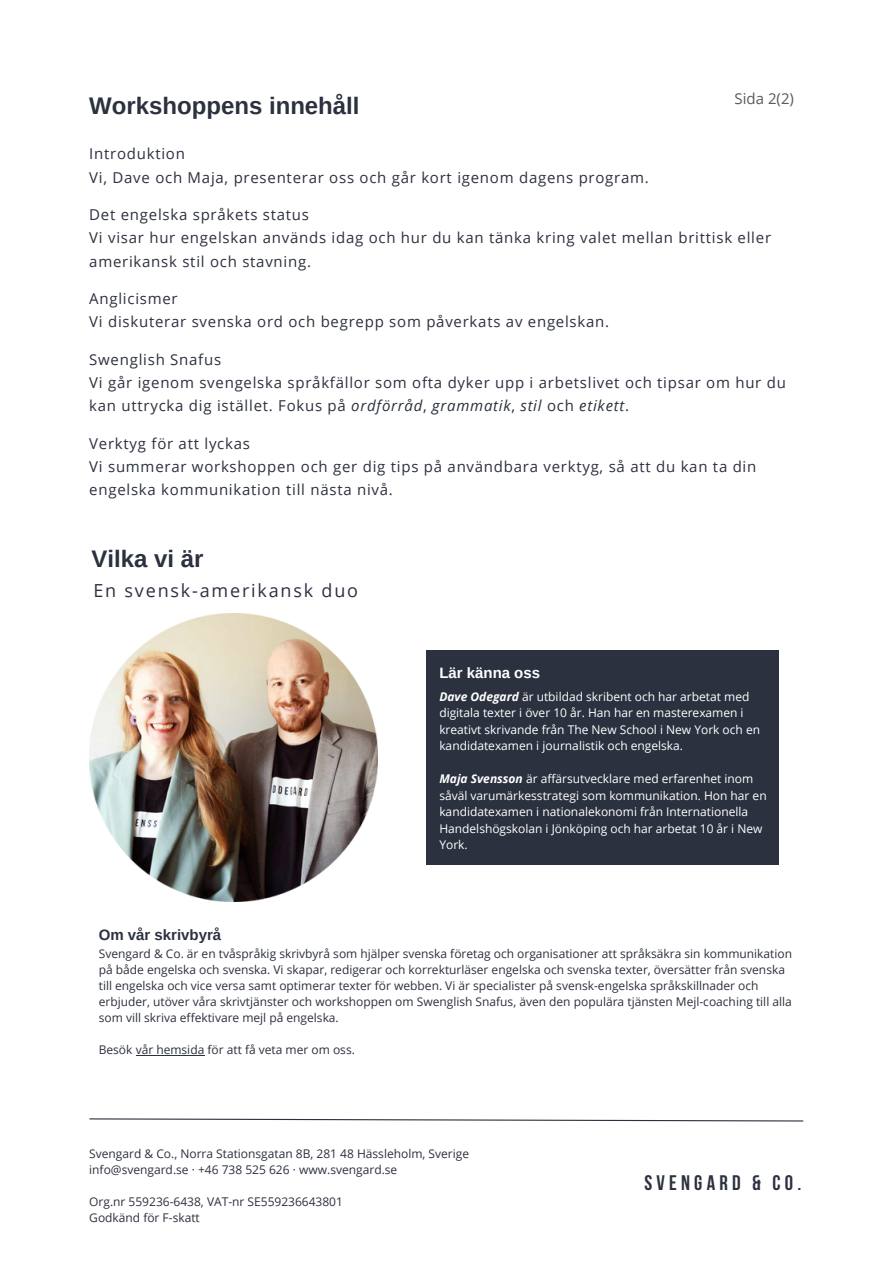
<style>
.page{position:relative;width:893px;height:1264px;background:#fff}
.page>*{position:absolute;margin:0;border:0;box-sizing:border-box;transform-origin:0 0}
.t1{font:700 24px "Arimo";color:#2c313f}
.t2{font:700 21px "Bebas Neue";letter-spacing:.2em;color:#2c313f}
.t3{font:18px "Open Sans";letter-spacing:.1em;color:#2c313f}
.t4{font:15px/23.2px "Open Sans";letter-spacing:.05em;color:#2c313f}
.t5{font:700 15px "Arimo";color:#2c313f}
.t6{font:700 15px "Arimo";color:#fff}
.t7{font:15px "Open Sans";color:#595959}
.t8{font:12px/16px "Open Sans";color:#2c313f}
.t9{font:12px/16.5px "Open Sans";color:#fff}
.s1{font-style:italic}
.s2{font-weight:700;font-style:italic}
</style>
<div class="page">
<svg style="left:89px;top:1118px;width:715px;height:4px"></svg>
<div style="left:426px;top:650px;width:352px;height:215px;background:#2c313f"></div>
<img style="left:89px;top:613px;width:288px;height:288px">
<hr style="left:136px;top:1054px;width:68px;height:1px;background:#2c313f">
<p class="t7" style="left:734px;top:87px;width:61px">Sida 2(2)</p>
<p class="t1" style="left:89px;top:93px;width:272px">Workshoppens innehåll</p>
<p class="t4" style="left:89px;top:142px;width:97px">Introduktion</p>
<p class="t4" style="left:89px;top:165px;width:561px">Vi, Dave och Maja, presenterar oss och går kort igenom dagens program.</p>
<p class="t4" style="left:89px;top:203px;width:221px">Det engelska språkets status</p>
<p class="t4" style="left:89px;top:226px;width:683px">Vi visar hur engelskan används idag och hur du kan tänka kring valet mellan brittisk eller amerikansk stil och stavning.</p>
<p class="t4" style="left:89px;top:286px;width:90px">Anglicismer</p>
<p class="t4" style="left:89px;top:310px;width:521px">Vi diskuterar svenska ord och begrepp som påverkats av engelskan.</p>
<p class="t4" style="left:89px;top:347px;width:133px">Swenglish Snafus</p>
<p class="t4" style="left:89px;top:370px;width:698px">Vi går igenom svengelska språkfällor som ofta dyker upp i arbetslivet och tipsar om hur du kan uttrycka dig istället. Fokus på <span class="s1">ordförråd</span>, <span class="s1">grammatik</span>, <span class="s1">stil</span> och <span class="s1">etikett</span>.</p>
<p class="t4" style="left:89px;top:431px;width:162px">Verktyg för att lyckas</p>
<p class="t4" style="left:89px;top:454px;width:668px">Vi summerar workshoppen och ger dig tips på användbara verktyg, så att du kan ta din engelska kommunikation till nästa nivå.</p>
<p class="t1" style="left:91px;top:545px;width:113px">Vilka vi är</p>
<p class="t3" style="left:93px;top:577px;width:266px">En svensk-amerikansk duo</p>
<p class="t6" style="left:439px;top:664px;width:102px">Lär känna oss</p>
<p class="t9" style="left:439px;top:687px;width:322px"><span class="s2">Dave Odegard</span> är utbildad skribent och har arbetat med digitala texter i över 10 år. Han har en masterexamen i kreativt skrivande från The New School i New York och en kandidatexamen i journalistik och engelska.</p>
<p class="t9" style="left:439px;top:770px;width:329px"><span class="s2">Maja Svensson</span> är affärsutvecklare med erfarenhet inom såväl varumärkesstrategi som kommunikation. Hon har en kandidatexamen i nationalekonomi från Internationella Handelshögskolan i Jönköping och har arbetat 10 år i New York.</p>
<p class="t5" style="left:99px;top:926px;width:124px">Om vår skrivbyrå</p>
<p class="t8" style="left:99px;top:945px;width:694px">Svengard &amp; Co. är en tvåspråkig skrivbyrå som hjälper svenska företag och organisationer att språksäkra sin kommunikation på både engelska och svenska. Vi skapar, redigerar och korrekturläser engelska och svenska texter, översätter från svenska till engelska och vice versa samt optimerar texter för webben. Vi är specialister på svensk-engelska språkskillnader och erbjuder, utöver våra skrivtjänster och workshoppen om Swenglish Snafus, även den populära tjänsten Mejl-coaching till alla som vill skriva effektivare mejl på engelska.</p>
<p class="t8" style="left:99px;top:1041px;width:257px">Besök vår hemsida för att få veta mer om oss.</p>
<p class="t8" style="left:89px;top:1144px;width:381px">Svengard &amp; Co., Norra Stationsgatan 8B, 281 48 Hässleholm, Sverige</p>
<p class="t8" style="left:89px;top:1160px;width:309px">info@svengard.se · +46 738 525 626 · www.svengard.se</p>
<p class="t8" style="left:89px;top:1192px;width:255px">Org.nr 559236-6438, VAT-nr SE559236643801</p>
<p class="t8" style="left:89px;top:1208px;width:112px">Godkänd för F-skatt</p>
<p class="t2" style="left:644px;top:1174px;width:158px">SVENGARD &amp; CO.</p>
</div>
